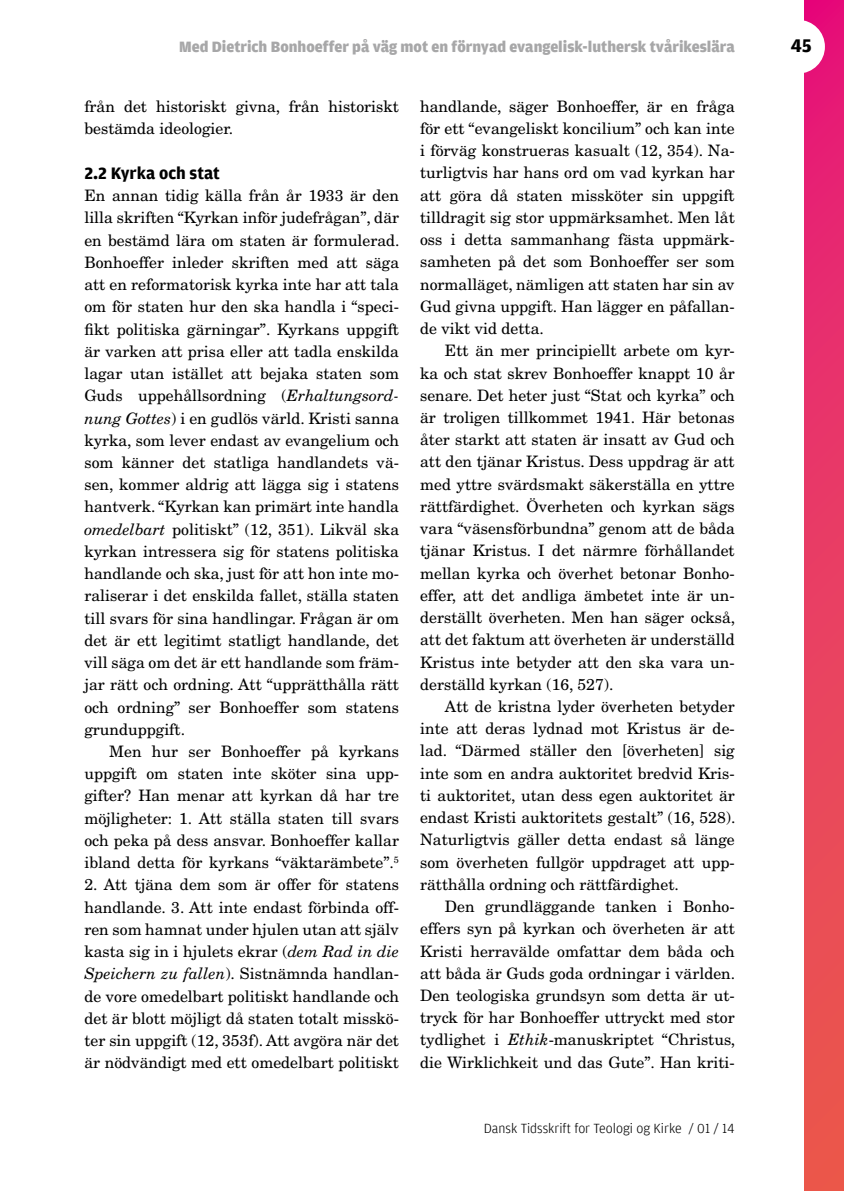
<style>
.page{position:relative;width:844px;height:1191px;background:#fff}
.page>*{position:absolute;margin:0;border:0;box-sizing:border-box;transform-origin:0 0}
.t1{font:700 19.25px "Amplitude";color:#000}
.t2{font:700 17.5px "Amplitude";color:#000}
.t3{font:15.75px/22.2px "New Century Schlbk";color:#000;text-align:justify}
.t4{font:900 15.75px "Amplitude";color:#a7a7a8}
.t5{font:300 14px "Amplitude";color:#000}
.s1{font-style:italic}
</style>
<div class="page">
<div style="left:804px;top:0;width:39px;height:1191px;background:linear-gradient(to bottom,#e6187c,#eb5e4a)"></div>
<div style="left:771px;top:20px;width:53px;height:54px;background:#fff;border-radius:50%"></div>
<p class="t4" style="left:179px;top:38px;width:557px">Med Dietrich Bonhoeffer på väg mot en förnyad evangelisk-luthersk tvårikeslära</p>
<p class="t1" style="left:790px;top:35px;width:22px">45</p>
<p class="t3" style="left:84px;top:95px;width:316px">från det historiskt givna, från historiskt bestämda ideologier.</p>
<p class="t2" style="left:84px;top:163px;width:137px">2.2 Kyrka och stat</p>
<p class="t3" style="left:84px;top:184px;width:317px">En annan tidig källa från år 1933 är den lilla skriften “Kyrkan inför judefrågan”, där en bestämd lära om staten är formulerad.<br>Bonhoeffer inleder skriften med att säga att en reformatorisk kyrka inte har att tala om för staten hur den ska handla i “speci&shy;fikt politiska gärningar”. Kyrkans uppgift är varken att prisa eller att tadla enskilda lagar utan istället att bejaka staten som Guds uppehållsordning (<span class="s1">Erhaltungsord&shy;nung Gottes</span>) i en gudlös värld. Kristi sanna kyrka, som lever endast av evangelium och som känner det statliga handlandets vä&shy;sen, kommer aldrig att lägga sig i statens hantverk. “Kyrkan kan primärt inte handla <span class="s1">omedelbart</span> politiskt” (12, 351). Likväl ska kyrkan intressera sig för statens politiska handlande och ska, just för att hon inte mo&shy;raliserar i det enskilda fallet, ställa staten till svars för sina handlingar. Frågan är om det är ett legitimt statligt handlande, det vill säga om det är ett handlande som främ&shy;jar rätt och ordning. Att “upprätthålla rätt och ordning” ser Bonhoeffer som statens grunduppgift.</p>
<p class="t3" style="left:84px;top:740px;width:316px;text-indent:25px">Men hur ser Bonhoeffer på kyrkans uppgift om staten inte sköter sina upp&shy;gifter? Han menar att kyrkan då har tre möjligheter: 1. Att ställa staten till svars och peka på dess ansvar. Bonhoeffer kallar ibland detta för kyrkans “väktarämbete”.<sup>5</sup></p>
<p class="t3" style="left:84px;top:873px;width:316px">2. Att tjäna dem som är offer för statens handlande. 3. Att inte endast förbinda off&shy;ren som hamnat under hjulen utan att själv kasta sig in i hjulets ekrar (<span class="s1">dem Rad in die Speichern zu fallen</span>). Sistnämnda handlan&shy;de vore omedelbart politiskt handlande och det är blott möjligt då staten totalt misskö&shy;ter sin uppgift (12, 353f). Att avgöra när det är nödvändigt med ett omedelbart politiskt</p>
<p class="t3" style="left:420px;top:95px;width:316px">handlande, säger Bonhoeffer, är en fråga för ett “evangeliskt koncilium” och kan inte i förväg konstrueras kasualt (12, 354). Na&shy;turligtvis har hans ord om vad kyrkan har att göra då staten missköter sin uppgift tilldragit sig stor uppmärksamhet. Men låt oss i detta sammanhang fästa uppmärk&shy;samheten på det som Bonhoeffer ser som normalläget, nämligen att staten har sin av Gud givna uppgift. Han lägger en påfallan&shy;de vikt vid detta.</p>
<p class="t3" style="left:420px;top:339px;width:317px;text-indent:25px">Ett än mer principiellt arbete om kyr&shy;ka och stat skrev Bonhoeffer knappt 10 år senare. Det heter just “Stat och kyrka” och är troligen tillkommet 1941. Här betonas åter starkt att staten är insatt av Gud och att den tjänar Kristus. Dess uppdrag är att med yttre svärdsmakt säkerställa en yttre rättfärdighet. Överheten och kyrkan sägs vara “väsensförbundna” genom att de båda tjänar Kristus. I det närmre förhållandet mellan kyrka och överhet betonar Bonho&shy;effer, att det andliga ämbetet inte är un&shy;derställt överheten. Men han säger också, att det faktum att överheten är underställd Kristus inte betyder att den ska vara un&shy;derställd kyrkan (16, 527).</p>
<p class="t3" style="left:420px;top:695px;width:317px;text-indent:25px">Att de kristna lyder överheten betyder inte att deras lydnad mot Kristus är de&shy;lad. “Därmed ställer den [överheten] sig inte som en andra auktoritet bredvid Kris&shy;ti auktoritet, utan dess egen auktoritet är endast Kristi auktoritets gestalt” (16, 528).<br>Naturligtvis gäller detta endast så länge som överheten fullgör uppdraget att upp&shy;rätthålla ordning och rättfärdighet.</p>
<p class="t3" style="left:420px;top:895px;width:317px;text-indent:25px">Den grundläggande tanken i Bonho&shy;effers syn på kyrkan och överheten är att Kristi herravälde omfattar dem båda och att båda är Guds goda ordningar i världen.<br>Den teologiska grundsyn som detta är ut&shy;tryck för har Bonhoeffer uttryckt med stor tydlighet i <span class="s1">Ethik</span>-manuskriptet “Christus, die Wirklichkeit und das Gute”. Han kriti-</p>
<p class="t5" style="left:484px;top:1120px;width:252px">Dansk Tidsskrift for Teologi og Kirke / 01 / 14</p>
</div>
